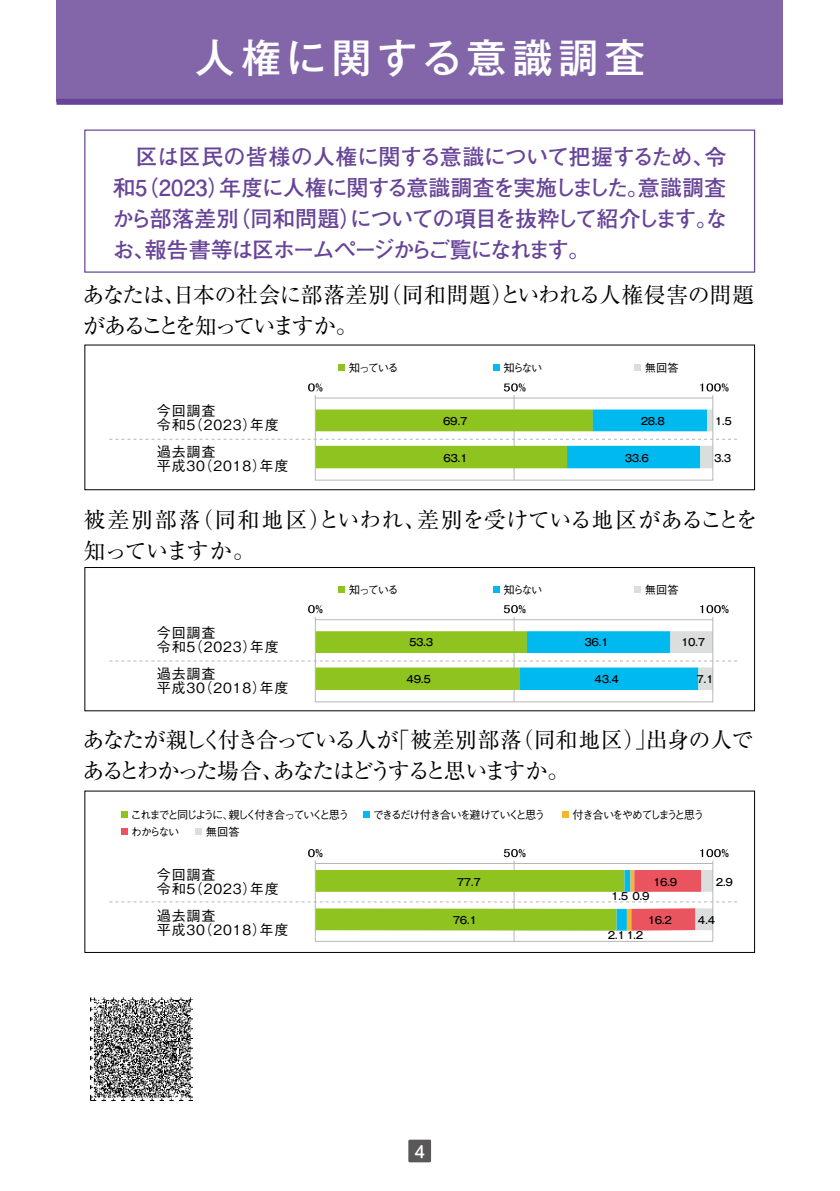
<style>
.page{position:relative;width:840px;height:1191px;background:#fff}
.page>*{position:absolute;margin:0;border:0;box-sizing:border-box;transform-origin:0 0}
.t1{font:500 40px "Gothic MB101 Pr 6 N";letter-spacing:.15em;color:#fff}
.t2{font:700 22px/31px "Futo Go B101 Pro";letter-spacing:-.04em;color:#674498;text-align:right}
.t3{font:22px/31px "Ryumin Pr 6";letter-spacing:-.105em;color:#000}
.t4{font:22px "Ryumin Pr 6";letter-spacing:-.045em;color:#000}
.t5{font:700 22px/31px "Futo Go B101 Pro";letter-spacing:-.065em;color:#674498}
.t6{font:700 22px "Futo Go B101 Pro";letter-spacing:-.06em;color:#674498}
.t7{font:22px "Ryumin Pr 6";letter-spacing:.01em;color:#000}
.t8{font:22px "Ryumin Pr 6";letter-spacing:-.025em;color:#000}
.t9{font:22px/31px "Ryumin Pr 6";letter-spacing:-.12em;color:#000}
.t10{font:22px "Ryumin Pr 6";letter-spacing:-.015em;color:#000}
.t11{font:22px/31px "Ryumin Pr 6";letter-spacing:.015em;color:#000}
.t12{font:22px "Ryumin Pr 6";letter-spacing:-.11em;color:#000}
.t13{font:500 16px "UD Shin M Go Pro";color:#fff}
.t14{font:500 14px/27.4px "Gothic BBB Pro";letter-spacing:.06em;color:#000}
.t15{font:500 11.2px/16.6px "Gothic BBB Pro";letter-spacing:-.16em;color:#000}
.t16{font:500 11.2px "Gothic BBB Pro";letter-spacing:-.14em;color:#000}
.t17{font:500 11.2px "Gothic BBB Pro";letter-spacing:-.185em;color:#000}
.t18{font:500 10px "Gothic MB101 Pr 6 N";letter-spacing:-.035em;color:#000}
</style>
<div class="page">
<div style="left:56px;top:0;width:726px;height:102px;background:#8366aa"></div>
<div style="left:56px;top:99px;width:726px;height:6px;background:#674498"></div>
<div style="left:408px;top:1139px;width:23px;height:23px;background:#595757"></div>
<div style="left:84px;top:129px;width:670px;height:144px;border:1px solid #674498"></div>
<hr style="left:513px;top:398px;width:1px;height:82px;background:#b5b6b6">
<svg style="left:308px;top:383px;width:14px;height:15px"></svg>
<svg style="left:503px;top:383px;width:22px;height:15px"></svg>
<svg style="left:699px;top:383px;width:29px;height:15px"></svg>
<svg style="left:109px;top:409px;width:627px;height:59px"></svg>
<div style="left:315px;top:398px;width:397px;height:82px;border:1px solid #b5b6b6"></div>
<div style="left:84px;top:567px;width:670px;height:144px;border:1px solid #000"></div>
<hr style="left:513px;top:620px;width:1px;height:82px;background:#b5b6b6">
<svg style="left:308px;top:605px;width:14px;height:15px"></svg>
<svg style="left:503px;top:605px;width:22px;height:14px"></svg>
<svg style="left:700px;top:605px;width:28px;height:15px"></svg>
<div style="left:338px;top:586px;width:7px;height:7px;background:#8fc31f"></div>
<div style="left:492px;top:586px;width:7px;height:7px;background:#00b9ef"></div>
<div style="left:634px;top:586px;width:6px;height:7px;background:#dcdddd"></div>
<div style="left:338px;top:365px;width:7px;height:6px;background:#8fc31f"></div>
<div style="left:492px;top:365px;width:7px;height:6px;background:#00b9ef"></div>
<svg style="left:634px;top:365px;width:6px;height:6px"></svg>
<svg style="left:109px;top:631px;width:627px;height:59px"></svg>
<div style="left:315px;top:619px;width:397px;height:83px;border:1px solid #b5b6b6"></div>
<hr style="left:513px;top:863px;width:1px;height:78px;background:#b5b6b6">
<svg style="left:308px;top:849px;width:14px;height:14px"></svg>
<svg style="left:503px;top:849px;width:22px;height:14px"></svg>
<svg style="left:700px;top:849px;width:28px;height:14px"></svg>
<svg style="left:109px;top:870px;width:627px;height:60px"></svg>
<div style="left:315px;top:863px;width:397px;height:78px;border:1px solid #b5b6b6"></div>
<div style="left:121px;top:811px;width:7px;height:7px;background:#8fc31f"></div>
<div style="left:363px;top:811px;width:6px;height:7px;background:#00b9ef"></div>
<div style="left:562px;top:811px;width:6px;height:7px;background:#f8b62d"></div>
<div style="left:121px;top:828px;width:7px;height:6px;background:#ea545e"></div>
<div style="left:195px;top:828px;width:7px;height:6px;background:#dcdddd"></div>
<img style="left:90px;top:997px;width:103px;height:103px">
<h1 class="t1" style="left:194px;top:25px;width:451px">人権に関する意識調査</h1>
<h2 class="t2" style="left:113px;top:138px;width:614px">　区は区民の皆様の人権に関する意識について把握するため令、年度に人権に関する意識調査を実施しました意識調査</h2>
<h2 class="t2" style="left:113px;top:169px;width:118px">和（5 2023）</h2>
<h2 class="t2" style="left:626px;top:169px;width:23px">。</h2>
<h2 class="t2" style="left:228px;top:200px;width:135px">（同和問題）</h2>
<h2 class="t5" style="left:144px;top:200px;width:446px;text-indent:-33px">から部落差別<br>報告書等は区ホームページからご覧になれます。</h2>
<h2 class="t6" style="left:349px;top:201px;width:379px">についての項目を抜粋して紹介しますな。</h2>
<h2 class="t2" style="left:112px;top:231px;width:45px">お、</h2>
<h2 class="t7" style="left:379px;top:277px;width:376px">（同和問題といわれる人権侵害の問題</h2>
<h2 class="t4" style="left:491px;top:277px;width:23px">）</h2>
<h2 class="t10" style="left:83px;top:277px;width:309px">あなたは日本の社会に部落差別</h2>
<h2 class="t9" style="left:83px;top:278px;width:276px;text-indent:81px">、<br>があることを知っていますか。</h2>
<p class="t15" style="left:348px;top:358px;width:51px">知っている</p>
<p class="t15" style="left:503px;top:358px;width:41px">知らない</p>
<p class="t15" style="left:644px;top:358px;width:35px">無回答</p>
<p class="t14" style="left:157px;top:395px;width:60px">今回調査</p>
<p class="t14" style="left:157px;top:409px;width:101px">令和（5 2023）過去調査</p>
<p class="t14" style="left:250px;top:409px;width:30px">年度</p>
<p class="t14" style="left:198px;top:450px;width:69px">（2018）</p>
<p class="t14" style="left:259px;top:450px;width:30px">年度</p>
<p class="t14" style="left:157px;top:450px;width:50px">平成30</p>
<p class="t18" style="left:443px;top:413px;width:26px">69.7</p>
<p class="t18" style="left:443px;top:450px;width:26px">63.1</p>
<p class="t18" style="left:640px;top:413px;width:26px">28.8</p>
<p class="t18" style="left:624px;top:450px;width:26px">33.6</p>
<p class="t18" style="left:714px;top:413px;width:18px">1.5</p>
<p class="t18" style="left:713px;top:450px;width:19px">3.3</p>
<h2 class="t4" style="left:191px;top:502px;width:141px">（同和地区）</h2>
<h2 class="t8" style="left:417px;top:502px;width:342px">差別を受けている地区があることを</h2>
<h2 class="t11" style="left:84px;top:502px;width:173px">被差別部落<br>知っていますか。</h2>
<h2 class="t4" style="left:318px;top:502px;width:110px">といわれ、</h2>
<p class="t14" style="left:157px;top:617px;width:60px">今回調査</p>
<p class="t14" style="left:157px;top:631px;width:101px">令和（5 2023）過去調査</p>
<p class="t14" style="left:250px;top:631px;width:30px">年度</p>
<p class="t14" style="left:198px;top:672px;width:69px">（2018）</p>
<p class="t14" style="left:259px;top:672px;width:30px">年度</p>
<p class="t14" style="left:157px;top:672px;width:50px">平成30</p>
<p class="t15" style="left:348px;top:580px;width:51px">知っている</p>
<p class="t18" style="left:409px;top:634px;width:26px">53.3</p>
<p class="t18" style="left:406px;top:671px;width:26px">49.5</p>
<p class="t15" style="left:503px;top:580px;width:41px">知らない</p>
<p class="t18" style="left:584px;top:634px;width:26px">36.1</p>
<p class="t18" style="left:594px;top:671px;width:26px">43.4</p>
<p class="t15" style="left:644px;top:580px;width:35px">無回答</p>
<p class="t18" style="left:681px;top:634px;width:26px">10.7</p>
<p class="t18" style="left:696px;top:671px;width:19px">7.1</p>
<h2 class="t4" style="left:511px;top:723px;width:147px">（同和地区）」</h2>
<h2 class="t4" style="left:645px;top:723px;width:109px">出身の人で</h2>
<h2 class="t3" style="left:272px;top:723px;width:298px;text-indent:-190px">あなたが親しく付き合っている人が<br>あなたはどうすると思いますか。</h2>
<h2 class="t4" style="left:387px;top:723px;width:136px">「被差別部落</h2>
<h2 class="t12" style="left:83px;top:754px;width:203px">あるとわかった場合、</h2>
<p class="t17" style="left:228px;top:806px;width:122px">親しく付き合っていくと思う</p>
<p class="t15" style="left:206px;top:805px;width:35px;text-indent:-75px">これまでと同じように、無回答</p>
<p class="t15" style="left:131px;top:821px;width:50px">わからない</p>
<p class="t14" style="left:157px;top:859px;width:60px">今回調査</p>
<p class="t14" style="left:157px;top:873px;width:101px">令和（5 2023）過去調査</p>
<p class="t14" style="left:250px;top:873px;width:30px">年度</p>
<p class="t14" style="left:198px;top:914px;width:69px">（2018）</p>
<p class="t14" style="left:259px;top:914px;width:30px">年度</p>
<p class="t14" style="left:157px;top:914px;width:50px">平成30</p>
<p class="t16" style="left:372px;top:806px;width:174px">できるだけ付き合いを避けていくと思う</p>
<p class="t18" style="left:456px;top:873px;width:26px">77.7</p>
<p class="t18" style="left:452px;top:911px;width:26px">76.1</p>
<p class="t15" style="left:572px;top:805px;width:133px">付き合いをやめてしまうと思う</p>
<p class="t18" style="left:652px;top:873px;width:26px">16.9</p>
<p class="t18" style="left:647px;top:911px;width:26px">16.2</p>
<p class="t18" style="left:611px;top:888px;width:40px">1.5 0.9</p>
<p class="t18" style="left:607px;top:927px;width:37px">2.1 1.2</p>
<p class="t18" style="left:715px;top:873px;width:19px">2.9</p>
<p class="t18" style="left:697px;top:911px;width:19px">4.4</p>
<p class="t13" style="left:414px;top:1138px;width:12px">4</p>
</div>
